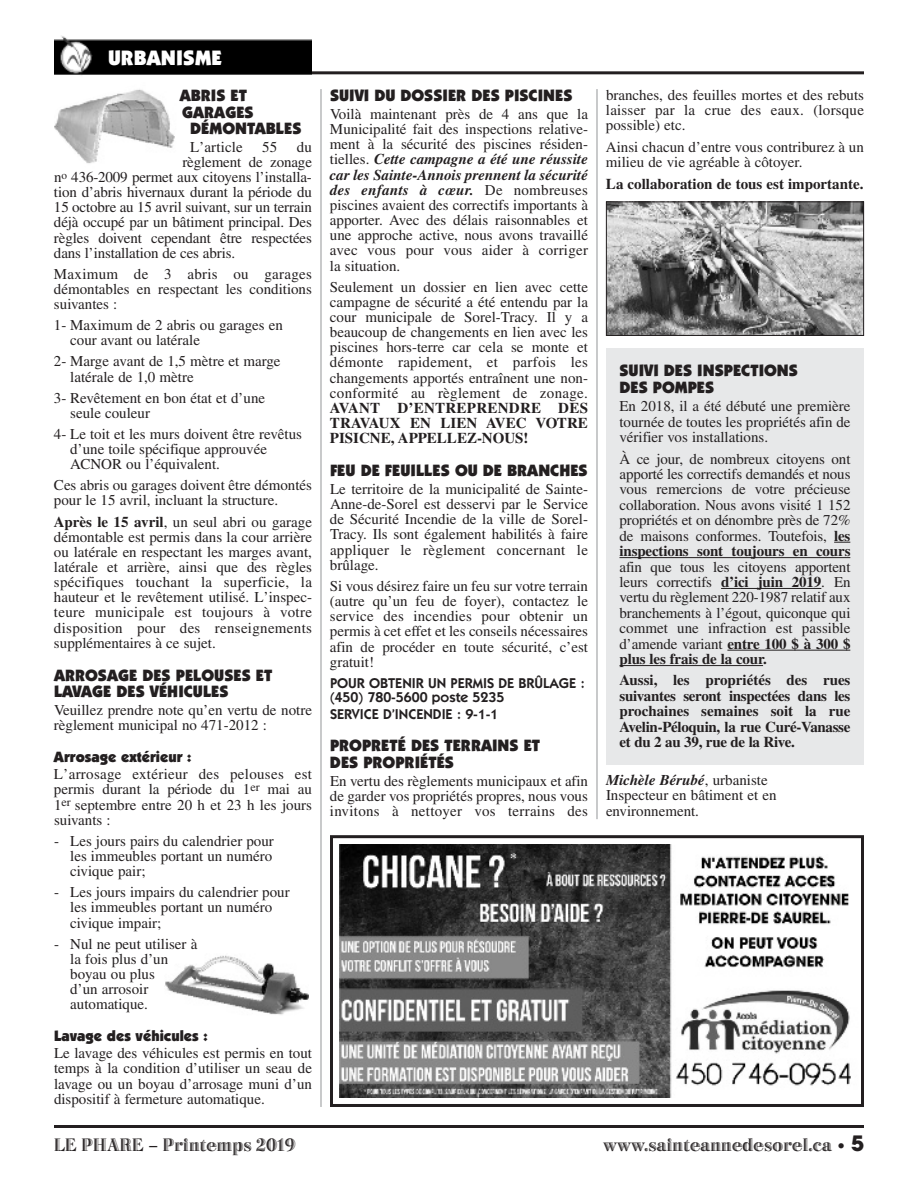
<style>
.page{position:relative;width:918px;height:1188px;background:#fff}
.page>*{position:absolute;margin:0;border:0;box-sizing:border-box;transform-origin:0 0}
.t1{font:900 21px "Itc Kabel";letter-spacing:.005em;color:#fff}
.t2{font:18.75px "Bertie Plain";color:#231f20}
.t3{font:900 16.5px/16.6px "Itc Kabel";color:#231f20}
.t4{font:15px/15.1px "Times";color:#231f20;text-align:justify}
.t5{font:700 15px/15.5px "Times";color:#231f20;text-align:justify}
.t6{font:900 15px "Itc Kabel";color:#231f20}
.t7{font:600 14.25px/14.4px "Itc Kabel";color:#231f20}
.s1{font-weight:700}
.s2{font-weight:700;font-style:italic}
.s3{font-family:"Frutiger";font-size:15px}
.s4{font-family:"Avant Garde";font-weight:700;font-size:21px}
</style>
<div class="page">
<div style="left:606px;top:348px;width:258px;height:416px;background:#e7e8e9"></div>
<hr style="left:54px;top:1125px;width:810px;height:3px;background:#231f20">
<hr style="left:54px;top:71px;width:810px;height:3px;background:#231f20">
<img style="left:54px;top:35px;width:258px;height:41px">
<hr style="left:321px;top:89px;width:1px;height:1018px;background:#939598">
<svg style="left:834px;top:542px;width:16px;height:1px"></svg>
<hr style="left:620px;top:557px;width:230px;height:1px;background:#231f20">
<hr style="left:721px;top:588px;width:100px;height:1px;background:#231f20">
<hr style="left:727px;top:650px;width:123px;height:1px;background:#231f20">
<hr style="left:620px;top:665px;width:143px;height:1px;background:#231f20">
<hr style="left:597px;top:89px;width:1px;height:730px;background:#939598">
<img style="left:339px;top:844px;width:512px;height:253px">
<div style="left:330px;top:835px;width:534px;height:272px;border:3px solid #231f20"></div>
<img style="left:54px;top:89px;width:121px;height:75px">
<img style="left:165px;top:955px;width:144px;height:60px">
<img style="left:608px;top:204px;width:254px;height:130px">
<div style="left:606px;top:202px;width:258px;height:134px;border:1px solid #231f20"></div>
<h1 class="t1" style="left:108px;top:50px;width:115px">URBANISME</h1>
<p class="t3" style="left:180px;top:89px;width:69px">ABRIS ET</p>
<p class="t3" style="left:182px;top:105px;width:73px">GARAGES</p>
<p class="t3" style="left:190px;top:122px;width:113px">DÉMONTABLES</p>
<p class="t4" style="left:190px;top:141px;width:54px">L’article</p>
<p class="t4" style="left:262px;top:141px;width:17px">55</p>
<p class="t4" style="left:297px;top:141px;width:17px">du</p>
<p class="t4" style="left:182px;top:156px;width:131px">règlement de zonage</p>
<p class="t4" style="left:54px;top:171px;width:259px">n<sup>o</sup> 436-2009 permet aux citoyens l’installa-</p>
<p class="t4" style="left:54px;top:186px;width:260px">tion d’abris hivernaux durant la période du</p>
<p class="t4" style="left:54px;top:201px;width:260px">15 octobre au 15 avril suivant, sur un terrain</p>
<p class="t4" style="left:54px;top:216px;width:260px">déjà occupé par un bâtiment principal. Des</p>
<p class="t4" style="left:54px;top:232px;width:260px">règles doivent cependant être respectées</p>
<p class="t4" style="left:54px;top:247px;width:183px">dans l’installation de ces abris.</p>
<p class="t4" style="left:54px;top:268px;width:260px">Maximum de 3 abris ou garages démontables en respectant les conditions suivantes :</p>
<p class="t4" style="left:70px;top:319px;width:214px;text-indent:-16px">1- Maximum de 2 abris ou garages en cour avant ou latérale</p>
<p class="t4" style="left:70px;top:355px;width:212px;text-indent:-16px">2- Marge avant de 1,5 mètre et marge latérale de 1,0 mètre</p>
<p class="t4" style="left:70px;top:392px;width:197px;text-indent:-16px">3- Revêtement en bon état et d’une seule couleur</p>
<p class="t4" style="left:70px;top:428px;width:233px;text-align:left;text-indent:-16px">4- Le toit et les murs doivent être revêtus d’une toile spécifique approuvée<br>ACNOR ou l’équivalent.</p>
<p class="t4" style="left:54px;top:479px;width:260px">Ces abris ou garages doivent être démontés pour le 15 avril, incluant la structure.</p>
<p class="t4" style="left:54px;top:515px;width:260px"><span class="s1">Après le 15 avril</span>, un seul abri ou garage démontable est permis dans la cour arrière ou latérale en respectant les marges avant, latérale et arrière, ainsi que des règles spécifiques touchant la superficie, la hauteur et le revêtement utilisé. L’inspec&shy;teure municipale est toujours à votre disposition pour des renseignements supplémentaires à ce sujet.</p>
<p class="t3" style="left:54px;top:668px;width:220px">ARROSAGE DES PELOUSES ET<br>LAVAGE DES VÉHICULES</p>
<p class="t4" style="left:54px;top:704px;width:259px">Veuillez prendre note qu’en vertu de notre règlement municipal no 471-2012 :</p>
<p class="t6" style="left:54px;top:751px;width:139px">Arrosage extérieur :</p>
<p class="t4" style="left:54px;top:768px;width:260px">L’arrosage extérieur des pelouses est permis durant la période du 1<sup>er</sup> mai au 1<sup>er</sup> septembre entre 20 h et 23 h les jours suivants :</p>
<p class="t4" style="left:70px;top:835px;width:205px;text-indent:-16px">- Les jours pairs du calendrier pour les immeubles portant un numéro civique pair;</p>
<p class="t4" style="left:70px;top:886px;width:221px;text-align:left;text-indent:-16px">- Les jours impairs du calendrier pour les immeubles portant un numéro civique impair;</p>
<p class="t4" style="left:70px;top:938px;width:129px;text-align:left;text-indent:-16px">- Nul ne peut utiliser à la fois plus d’un boyau ou plus<br>d’un arrosoir automatique.</p>
<p class="t6" style="left:54px;top:1030px;width:155px">Lavage des véhicules :</p>
<p class="t4" style="left:54px;top:1047px;width:260px">Le lavage des véhicules est permis en tout temps à la condition d’utiliser un seau de lavage ou un boyau d’arrosage muni d’un dispositif à fermeture automatique.</p>
<p class="t3" style="left:330px;top:89px;width:244px">SUIVI DU DOSSIER DES PISCINES</p>
<p class="t4" style="left:330px;top:108px;width:260px">Voilà maintenant près de 4 ans que la Municipalité fait des inspections relative&shy;ment à la sécurité des piscines résiden&shy;tielles. <span class="s2">Cette campagne a été une réussite car les Sainte-Annois prennent la sécurité des enfants à cœur.</span> De nombreuses piscines avaient des correctifs importants à apporter. Avec des délais raisonnables et une approche active, nous avons travaillé avec vous pour vous aider à corriger la situation.</p>
<p class="t4" style="left:330px;top:281px;width:260px">Seulement un dossier en lien avec cette campagne de sécurité a été entendu par la cour municipale de Sorel-Tracy. Il y a beaucoup de changements en lien avec les piscines hors-terre car cela se monte et démonte rapidement, et parfois les changements apportés entraînent une non&shy;conformité au règlement de zonage.</p>
<p class="t5" style="left:330px;top:402px;width:260px">AVANT D’ENTREPRENDRE DES TRAVAUX EN LIEN AVEC VOTRE PISICNE, APPELLEZ-NOUS!</p>
<p class="t3" style="left:330px;top:464px;width:259px">FEU DE FEUILLES OU DE BRANCHES</p>
<p class="t4" style="left:330px;top:483px;width:260px">Le territoire de la municipalité de Sainte-Anne-de-Sorel est desservi par le Service de Sécurité Incendie de la ville de Sorel-Tracy. Ils sont également habilités à faire appliquer le règlement concernant le brûlage.</p>
<p class="t4" style="left:330px;top:580px;width:260px">Si vous désirez faire un feu sur votre terrain (autre qu’un feu de foyer), contactez le service des incendies pour obtenir un permis à cet effet et les conseils nécessaires afin de procéder en toute sécurité, c’est gratuit!</p>
<p class="t7" style="left:330px;top:677px;width:256px">POUR OBTENIR UN PERMIS DE BRÛLAGE : (450) 780-5600 poste 5235</p>
<p class="t7" style="left:330px;top:708px;width:170px">SERVICE D’INCENDIE : 9-1-1</p>
<p class="t3" style="left:330px;top:739px;width:212px">PROPRETÉ DES TERRAINS ET<br>DES PROPRIÉTÉS</p>
<p class="t4" style="left:330px;top:775px;width:260px">En vertu des règlements municipaux et afin de garder vos propriétés propres, nous vous invitons à nettoyer vos terrains des</p>
<p class="t4" style="left:606px;top:88px;width:259px">branches, des feuilles mortes et des rebuts laisser par la crue des eaux. (lorsque possible) etc.</p>
<p class="t4" style="left:606px;top:141px;width:259px">Ainsi chacun d’entre vous contriburez à un milieu de vie agréable à côtoyer.</p>
<p class="t5" style="left:606px;top:177px;width:259px">La collaboration de tous est importante.</p>
<p class="t3" style="left:619px;top:364px;width:180px">SUIVI DES INSPECTIONS<br>DES POMPES</p>
<p class="t4" style="left:619px;top:400px;width:232px">En 2018, il a été débuté une première tournée de toutes les propriétés afin de vérifier vos installations.</p>
<p class="t4" style="left:619px;top:452px;width:233px">À ce jour, de nombreux citoyens ont apporté les correctifs demandés et nous vous remercions de votre précieuse collaboration. Nous avons visité 1 152 propriétés et on dénombre près de 72% de maisons conformes. Toutefois, <span class="s1">les inspections sont toujours en cours</span></p>
<p class="t4" style="left:620px;top:560px;width:233px">afin que tous les citoyens apportent leurs correctifs <span class="s1">d’ici juin 2019</span>. En vertu du règlement 220-1987 relatif aux branchements à l’égout, quiconque qui commet une infraction est passible d’amende variant <span class="s1">entre 100 $ à 300 $ plus les frais de la cour.</span></p>
<p class="t5" style="left:619px;top:674px;width:232px">Aussi, les propriétés des rues suivantes seront inspectées dans les prochaines semaines soit la rue Avelin-Péloquin, la rue Curé-Vanasse et du 2 au 39, rue de la Rive.</p>
<p class="t4" style="left:606px;top:774px;width:172px;text-align:left"><span class="s2">Michèle Bérubé</span>, urbaniste<br>Inspecteur en bâtiment et en environnement.</p>
<p class="t2" style="left:54px;top:1139px;width:244px">LE PHARE – Printemps 2019</p>
<p class="t2" style="left:603px;top:1139px;width:262px">www.sainteannedesorel.ca <span class="s3">•</span> <span class="s4">5</span></p>
</div>
